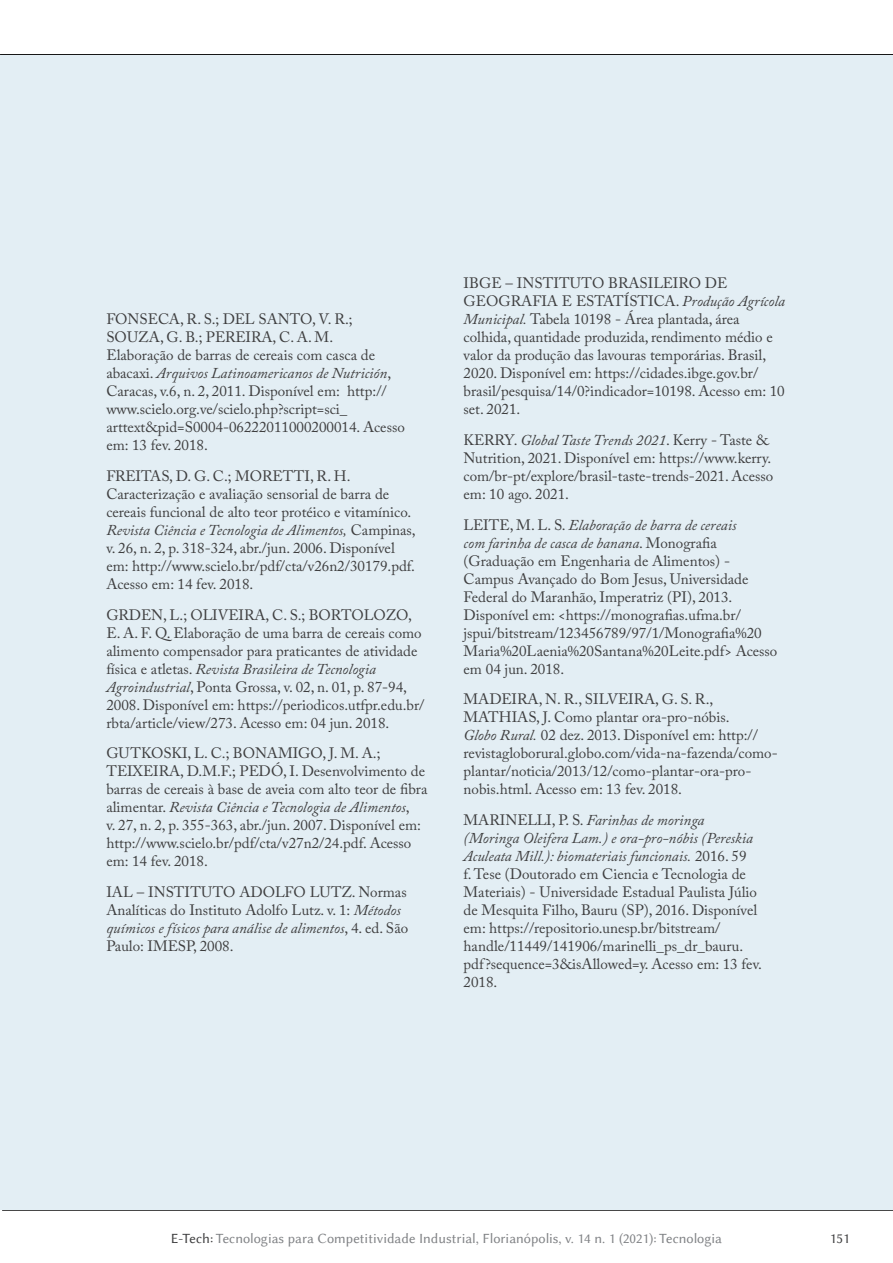
<style>
.page{position:relative;width:893px;height:1263px;background:#fff}
.page>*{position:absolute;margin:0;border:0;box-sizing:border-box;transform-origin:0 0}
.t1{font:15px/18px "Adobe Caslon Pro";color:#3e3e3f}
.t2{font:14.25px "Lin Biolinum";color:#808285}
.t3{font:14.25px "Lin Biolinum";color:#3e3e3f}
.s1{font-style:italic}
.s2{color:#3e3e3f}
</style>
<div class="page">
<hr style="left:2px;top:1210px;width:891px;height:1px;background:#000">
<hr style="left:0;top:54px;width:893px;height:1px;background:#000">
<div style="left:0;top:55px;width:446px;height:1154px;background:#e3eef4"></div>
<div style="left:446px;top:55px;width:447px;height:1154px;background:#e3eef4"></div>
<p class="t1" style="left:106px;top:310px;width:300px">FONSECA, R. S.; DEL SANTO, V. R.; SOUZA, G. B.; PEREIRA, C. A. M.<br>Elaboração de barras de cereais com casca de abacaxi. <span class="s1">Arquivos Latinoamericanos de Nutrición</span>, Caracas, v.6, n. 2, 2011. Disponível em: http:// www.scielo.org.ve/scielo.php?script=sci_ arttext&amp;pid=S0004-06222011000200014. Acesso em: 13 fev. 2018.</p>
<p class="t1" style="left:106px;top:467px;width:311px">FREITAS, D. G. C.; MORETTI, R. H.<br>Caracterização e avaliação sensorial de barra de cereais funcional de alto teor protéico e vitamínico.<br><span class="s1">Revista Ciência e Tecnologia de Alimentos,</span> Campinas, v. 26, n. 2, p. 318-324, abr./jun. 2006. Disponível em: http://www.scielo.br/pdf/cta/v26n2/30179.pdf.<br>Acesso em: 14 fev. 2018.</p>
<p class="t1" style="left:106px;top:605px;width:320px">GRDEN, L.; OLIVEIRA, C. S.; BORTOLOZO, E. A. F. Q. Elaboração de uma barra de cereais como alimento compensador para praticantes de atividade física e atletas. <span class="s1">Revista Brasileira de Tecnologia Agroindustrial</span>, Ponta Grossa, v. 02, n. 01, p. 87-94, 2008. Disponível em: https://periodicos.utfpr.edu.br/ rbta/article/view/273. Acesso em: 04 jun. 2018.</p>
<p class="t1" style="left:106px;top:744px;width:323px">GUTKOSKI, L. C.; BONAMIGO, J. M. A.; TEIXEIRA, D.M.F.; PEDÓ, I. Desenvolvimento de barras de cereais à base de aveia com alto teor de fibra alimentar. <span class="s1">Revista Ciência e Tecnologia de Alimentos</span>,<br>v. 27, n. 2, p. 355-363, abr./jun. 2007. Disponível em: http://www.scielo.br/pdf/cta/v27n2/24.pdf. Acesso em: 14 fev. 2018.</p>
<p class="t1" style="left:106px;top:883px;width:303px">IAL – INSTITUTO ADOLFO LUTZ. Normas Analíticas do Instituto Adolfo Lutz. v. 1: <span class="s1">Métodos químicos e físicos para análise de alimentos</span>, 4. ed. São Paulo: IMESP, 2008.</p>
<p class="t1" style="left:464px;top:274px;width:323px">IBGE – INSTITUTO BRASILEIRO DE GEOGRAFIA E ESTATÍSTICA. <span class="s1">Produção Agrícola Municipal.</span> Tabela 10198 - Área plantada, área colhida, quantidade produzida, rendimento médio e valor da produção das lavouras temporárias. Brasil, 2020. Disponível em: https://cidades.ibge.gov.br/ brasil/pesquisa/14/0?indicador=10198. Acesso em: 10 set. 2021.</p>
<p class="t1" style="left:464px;top:431px;width:311px">KERRY. <span class="s1">Global Taste Trends 2021</span>. Kerry - Taste &amp; Nutrition, 2021. Disponível em: https://www.kerry. com/br-pt/explore/brasil-taste-trends-2021. Acesso em: 10 ago. 2021.</p>
<p class="t1" style="left:464px;top:515px;width:315px">LEITE, M. L. S. <span class="s1">Elaboração de barra de cereais<br>com farinha de casca de banana</span>. Monografia (Graduação em Engenharia de Alimentos) - Campus Avançado do Bom Jesus, Universidade Federal do Maranhão, Imperatriz (PI), 2013.<br>Disponível em: &lt;https://monografias.ufma.br/ jspui/bitstream/123456789/97/1/Monografia%20<br>Maria%20Laenia%20Santana%20Leite.pdf&gt; Acesso em 04 jun. 2018.</p>
<p class="t1" style="left:464px;top:690px;width:316px">MADEIRA, N. R., SILVEIRA, G. S. R., MATHIAS, J. Como plantar ora-pro-nóbis.<br><span class="s1">Globo Rural.</span> 02 dez. 2013. Disponível em: http:// revistagloborural.globo.com/vida-na-fazenda/como&shy;plantar/noticia/2013/12/como-plantar-ora-pro&shy;nobis.html. Acesso em: 13 fev. 2018.</p>
<p class="t1" style="left:464px;top:811px;width:300px">MARINELLI, P. S. <span class="s1">Farinhas de moringa (Moringa Oleifera Lam.) e ora-pro-nóbis (Pereskia Aculeata Mill.): biomateriais funcionais.</span> 2016. 59<br>f. Tese (Doutorado em Ciencia e Tecnologia de Materiais) - Universidade Estadual Paulista Júlio de Mesquita Filho, Bauru (SP), 2016. Disponível em: https://repositorio.unesp.br/bitstream/ handle/11449/141906/marinelli_ps_dr_bauru. pdf?sequence=3&amp;isAllowed=y. Acesso em: 13 fev.<br>2018.</p>
<p class="t2" style="left:171px;top:1230px;width:553px"><span class="s2">E-Tech:</span> Tecnologias para Competitividade Industrial, Florianópolis, v. 14 n. 1 (2021): Tecnologia</p>
<p class="t3" style="left:830px;top:1230px;width:21px">151</p>
</div>
